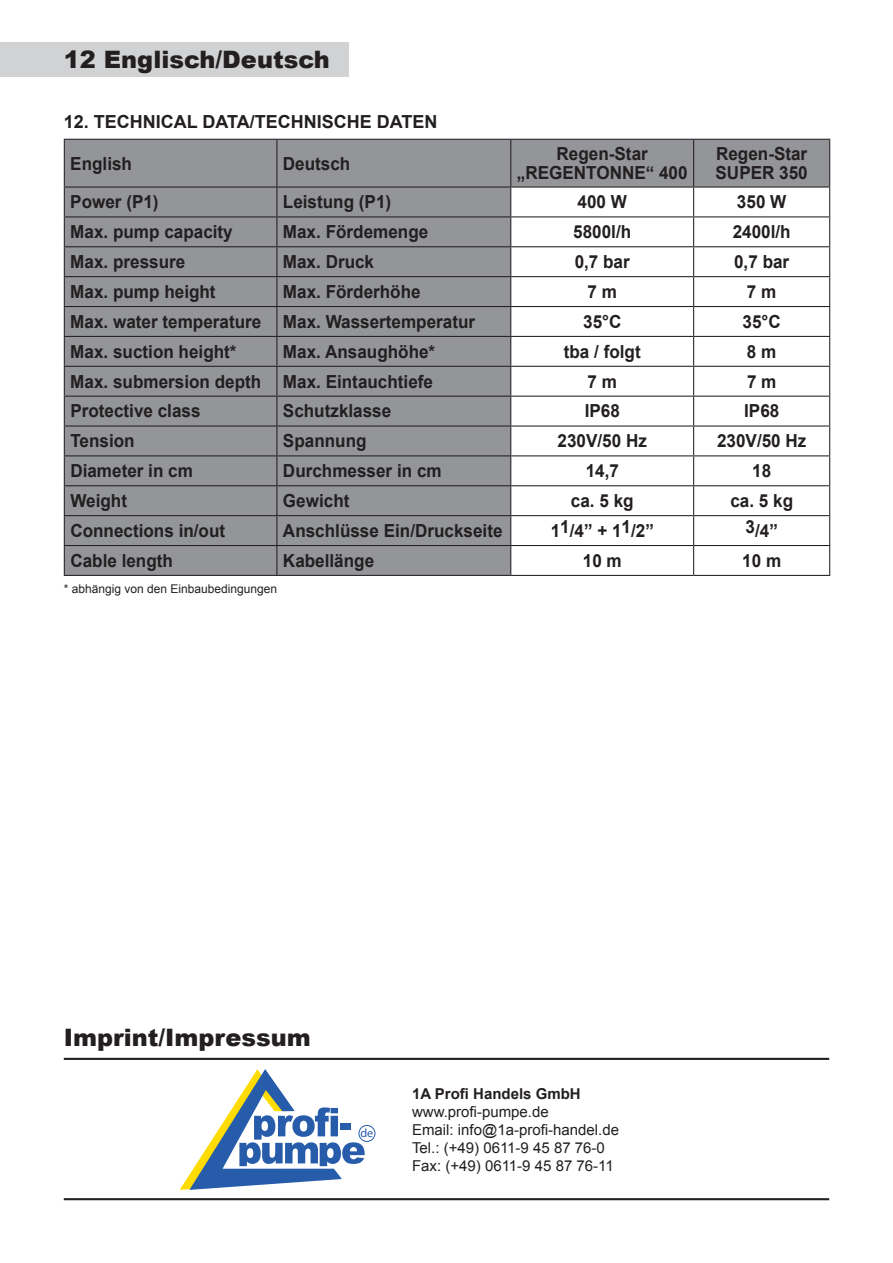
<style>
.page{position:relative;width:893px;height:1263px;background:#fff}
.page>*{position:absolute;margin:0;border:0;box-sizing:border-box;transform-origin:0 0}
.t1{font:900 24px "Arial";color:#231f20}
.t2{font:700 18px/19.5px "Arial";color:#231f20;text-align:center;scale:.95 1}
.t3{font:700 18px "Arial";color:#231f20}
.t4{font:15px/18px "Arial";color:#231f20}
.t5{font:700 15px "Arial";color:#231f20}
.t6{font:12.15px "Myriad Pro";color:#275caa}
.t7{font:12px "Arial";color:#231f20}
</style>
<div class="page">
<div style="left:0;top:43px;width:349px;height:34px;background:#d1d2d4"></div>
<hr style="left:64px;top:1058px;width:765px;height:2px;background:#231f20">
<hr style="left:64px;top:1198px;width:765px;height:2px;background:#231f20">
<div style="left:359px;top:1125px;width:16px;height:17px;border:1px solid #275caa;border-radius:50%"></div>
<svg style="left:180px;top:1069px;width:185px;height:121px"></svg>
<svg style="left:65px;top:140px;width:764px;height:435px;fill:#939598"></svg>
<hr style="left:64px;top:139px;width:213px;height:1px;background:#231f20">
<hr style="left:64px;top:140px;width:1px;height:46px;background:#231f20">
<hr style="left:277px;top:139px;width:234px;height:1px;background:#231f20">
<hr style="left:276px;top:140px;width:1px;height:46px;background:#231f20">
<hr style="left:511px;top:139px;width:183px;height:1px;background:#231f20">
<hr style="left:510px;top:140px;width:1px;height:46px;background:#231f20">
<hr style="left:694px;top:139px;width:136px;height:1px;background:#231f20">
<hr style="left:693px;top:140px;width:1px;height:46px;background:#231f20">
<hr style="left:829px;top:140px;width:1px;height:46px;background:#231f20">
<hr style="left:64px;top:186px;width:213px;height:2px;background:#231f20">
<hr style="left:277px;top:186px;width:234px;height:2px;background:#231f20">
<hr style="left:511px;top:186px;width:183px;height:2px;background:#231f20">
<hr style="left:694px;top:186px;width:136px;height:2px;background:#231f20">
<hr style="left:64px;top:216px;width:213px;height:1px;background:#231f20">
<hr style="left:277px;top:216px;width:234px;height:1px;background:#231f20">
<hr style="left:511px;top:216px;width:183px;height:1px;background:#231f20">
<hr style="left:694px;top:216px;width:136px;height:1px;background:#231f20">
<hr style="left:64px;top:246px;width:213px;height:1px;background:#231f20">
<hr style="left:277px;top:246px;width:234px;height:1px;background:#231f20">
<hr style="left:511px;top:246px;width:183px;height:1px;background:#231f20">
<hr style="left:694px;top:246px;width:136px;height:1px;background:#231f20">
<hr style="left:64px;top:276px;width:213px;height:1px;background:#231f20">
<hr style="left:277px;top:276px;width:234px;height:1px;background:#231f20">
<hr style="left:511px;top:276px;width:183px;height:1px;background:#231f20">
<hr style="left:694px;top:276px;width:136px;height:1px;background:#231f20">
<hr style="left:64px;top:306px;width:213px;height:1px;background:#231f20">
<hr style="left:277px;top:306px;width:234px;height:1px;background:#231f20">
<hr style="left:511px;top:306px;width:183px;height:1px;background:#231f20">
<hr style="left:694px;top:306px;width:136px;height:1px;background:#231f20">
<hr style="left:64px;top:336px;width:213px;height:1px;background:#231f20">
<hr style="left:277px;top:336px;width:234px;height:1px;background:#231f20">
<hr style="left:511px;top:336px;width:183px;height:1px;background:#231f20">
<hr style="left:694px;top:336px;width:136px;height:1px;background:#231f20">
<hr style="left:64px;top:366px;width:213px;height:1px;background:#231f20">
<hr style="left:277px;top:366px;width:234px;height:1px;background:#231f20">
<hr style="left:511px;top:366px;width:183px;height:1px;background:#231f20">
<hr style="left:694px;top:366px;width:136px;height:1px;background:#231f20">
<hr style="left:64px;top:396px;width:213px;height:1px;background:#231f20">
<hr style="left:277px;top:396px;width:234px;height:1px;background:#231f20">
<hr style="left:511px;top:396px;width:183px;height:1px;background:#231f20">
<hr style="left:694px;top:396px;width:136px;height:1px;background:#231f20">
<hr style="left:64px;top:425px;width:213px;height:2px;background:#231f20">
<hr style="left:277px;top:425px;width:234px;height:2px;background:#231f20">
<hr style="left:511px;top:425px;width:183px;height:2px;background:#231f20">
<hr style="left:694px;top:425px;width:136px;height:2px;background:#231f20">
<hr style="left:64px;top:455px;width:213px;height:1px;background:#231f20">
<hr style="left:277px;top:455px;width:234px;height:1px;background:#231f20">
<hr style="left:511px;top:455px;width:183px;height:1px;background:#231f20">
<hr style="left:694px;top:455px;width:136px;height:1px;background:#231f20">
<hr style="left:64px;top:485px;width:213px;height:1px;background:#231f20">
<hr style="left:277px;top:485px;width:234px;height:1px;background:#231f20">
<hr style="left:511px;top:485px;width:183px;height:1px;background:#231f20">
<hr style="left:694px;top:485px;width:136px;height:1px;background:#231f20">
<hr style="left:64px;top:515px;width:213px;height:1px;background:#231f20">
<hr style="left:277px;top:515px;width:234px;height:1px;background:#231f20">
<hr style="left:511px;top:515px;width:183px;height:1px;background:#231f20">
<hr style="left:694px;top:515px;width:136px;height:1px;background:#231f20">
<hr style="left:64px;top:545px;width:213px;height:1px;background:#231f20">
<svg style="left:64px;top:188px;width:1px;height:387px"></svg>
<hr style="left:277px;top:545px;width:234px;height:1px;background:#231f20">
<svg style="left:276px;top:188px;width:1px;height:387px"></svg>
<hr style="left:511px;top:545px;width:183px;height:1px;background:#231f20">
<svg style="left:510px;top:188px;width:1px;height:387px"></svg>
<hr style="left:694px;top:545px;width:136px;height:1px;background:#231f20">
<svg style="left:693px;top:188px;width:1px;height:387px"></svg>
<svg style="left:829px;top:188px;width:1px;height:387px"></svg>
<hr style="left:64px;top:575px;width:213px;height:1px;background:#231f20">
<hr style="left:277px;top:575px;width:234px;height:1px;background:#231f20">
<hr style="left:511px;top:575px;width:183px;height:1px;background:#231f20">
<hr style="left:694px;top:575px;width:136px;height:1px;background:#231f20">
<h1 class="t1" style="left:64px;top:46px;width:268px">12 Englisch/Deutsch</h1>
<p class="t3" style="left:64px;top:110px;width:43px">12. TECHNICAL</p>
<p class="t3" style="left:202px;top:110px;width:13px">DATA</p>
<p class="t3" style="left:250px;top:110px;width:18px">/TECHNISCHE</p>
<p class="t3" style="left:377px;top:110px;width:13px">DATEN</p>
<p class="t2" style="left:70px;top:154px;width:67px">English</p>
<p class="t2" style="left:283px;top:154px;width:73px">Deutsch</p>
<p class="t2" style="left:517px;top:144px;width:181px">Regen-Star „Regentonne“ 400</p>
<p class="t2" style="left:716px;top:144px;width:99px;text-align:left">Regen-Star<br>Super 350</p>
<p class="t2" style="left:70px;top:193px;width:95px">Power (P1)</p>
<p class="t2" style="left:283px;top:193px;width:116px">Leistung (P1)</p>
<p class="t2" style="left:577px;top:193px;width:54px">400 W</p>
<p class="t2" style="left:737px;top:193px;width:54px">350 W</p>
<p class="t2" style="left:70px;top:223px;width:173px">Max. pump capacity</p>
<p class="t2" style="left:283px;top:223px;width:155px">Max. Fördemenge</p>
<p class="t2" style="left:573px;top:223px;width:63px">5800l/h</p>
<p class="t2" style="left:733px;top:223px;width:63px">2400l/h</p>
<p class="t2" style="left:70px;top:253px;width:123px">Max. pressure</p>
<p class="t2" style="left:283px;top:253px;width:98px">Max. Druck</p>
<p class="t2" style="left:575px;top:253px;width:60px">0,7 bar</p>
<p class="t2" style="left:734px;top:253px;width:60px">0,7 bar</p>
<p class="t2" style="left:70px;top:283px;width:155px">Max. pump height</p>
<p class="t2" style="left:283px;top:283px;width:147px">Max. Förderhöhe</p>
<p class="t2" style="left:587px;top:283px;width:33px">7 m</p>
<p class="t2" style="left:747px;top:283px;width:33px">7 m</p>
<p class="t2" style="left:70px;top:312px;width:428px">Max. water temperature Max. Wassertemperatur</p>
<p class="t2" style="left:583px;top:312px;width:40px">35°C</p>
<p class="t2" style="left:743px;top:312px;width:40px">35°C</p>
<p class="t2" style="left:70px;top:342px;width:177px">Max. suction height*</p>
<p class="t2" style="left:283px;top:342px;width:162px">Max. Ansaughöhe*</p>
<p class="t2" style="left:564px;top:342px;width:83px">tba / folgt</p>
<p class="t2" style="left:747px;top:342px;width:33px">8 m</p>
<p class="t2" style="left:70px;top:372px;width:383px">Max. submersion depth Max. Eintauchtiefe</p>
<p class="t2" style="left:587px;top:372px;width:33px">7 m</p>
<p class="t2" style="left:747px;top:372px;width:33px">7 m</p>
<p class="t2" style="left:70px;top:402px;width:139px">Protective class</p>
<p class="t2" style="left:283px;top:402px;width:116px">Schutzklasse</p>
<p class="t2" style="left:585px;top:402px;width:39px">IP68</p>
<p class="t2" style="left:744px;top:402px;width:39px">IP68</p>
<p class="t2" style="left:70px;top:432px;width:69px">Tension</p>
<p class="t2" style="left:283px;top:432px;width:90px">Spannung</p>
<p class="t2" style="left:558px;top:432px;width:96px">230V/50 Hz</p>
<p class="t2" style="left:717px;top:432px;width:96px">230V/50 Hz</p>
<p class="t2" style="left:70px;top:462px;width:131px">Diameter in cm</p>
<p class="t2" style="left:283px;top:462px;width:169px">Durchmesser in cm</p>
<p class="t2" style="left:586px;top:462px;width:37px">14,7</p>
<p class="t2" style="left:752px;top:462px;width:22px">18</p>
<p class="t2" style="left:70px;top:492px;width:61px">Weight</p>
<p class="t2" style="left:283px;top:492px;width:72px">Gewicht</p>
<p class="t2" style="left:571px;top:492px;width:68px">ca. 5 kg</p>
<p class="t2" style="left:730px;top:492px;width:68px">ca. 5 kg</p>
<p class="t2" style="left:70px;top:521px;width:165px">Connections in/out</p>
<p class="t2" style="left:283px;top:521px;width:233px">Anschlüsse Ein/Druckseite</p>
<p class="t2" style="left:551px;top:521px;width:110px">11/4” + 11/2”</p>
<p class="t2" style="left:746px;top:521px;width:36px">3/4”</p>
<p class="t2" style="left:70px;top:551px;width:110px">Cable length</p>
<p class="t2" style="left:283px;top:551px;width:98px">Kabellänge</p>
<p class="t2" style="left:583px;top:551px;width:43px">10 m</p>
<p class="t2" style="left:742px;top:551px;width:43px">10 m</p>
<p class="t7" style="left:64px;top:580px;width:215px">* abhängig von den Einbaubedingungen</p>
<h1 class="t1" style="left:64px;top:1024px;width:249px">Imprint/Impressum</h1>
<p class="t6" style="left:360px;top:1125px;width:14px">de</p>
<p class="t5" style="left:412px;top:1084px;width:170px">1A Profi Handels GmbH</p>
<p class="t4" style="left:412px;top:1103px;width:208px">www.profi-pumpe.de<br>Email: info@1a-profi-handel.de<br>Tel.: (+49) 0611-9 45 87 76-0<br>Fax: (+49) 0611-9 45 87 76-11</p>
</div>
